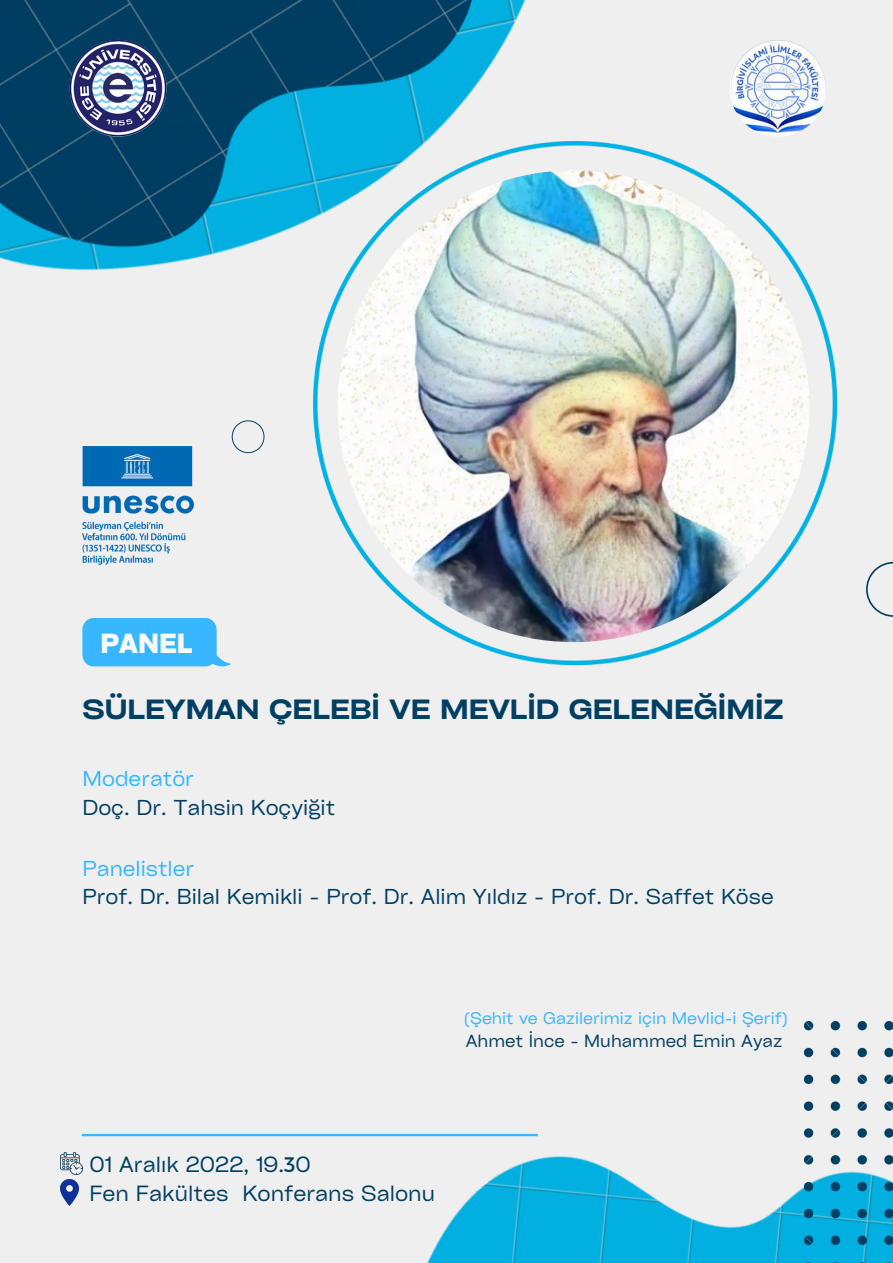
<style>
.page{position:relative;width:893px;height:1263px;background:#efefef}
.page>*{position:absolute;margin:0;border:0;box-sizing:border-box;transform-origin:0 0}
.t1{font:600 expanded 26.62px "Cy Grotesk";color:#013f63}
.t2{font:700 26.47px "Cy Grotesk Key";color:#f7fbfa}
.t3{font:21.08px/29.7px "Cy Grotesk Key";color:#013f63}
.t4{font:20.62px "Cy Grotesk Key";color:#013f63}
.t5{font:20.62px "Cy Grotesk Key";color:#38b6ff}
.t6{font:16.88px "Cy Grotesk Key";color:#013f63}
.t7{font:16.12px "Cy Grotesk Key";color:#38b6ff}
.s1{font-family:"Montserrat"}
</style>
<div class="page">
<img style="left:315px;top:172px;width:523px;height:494px">
<img style="left:231px;top:141px;width:469px;height:296px">
<img style="left:0;top:0;width:538px;height:318px">
<img style="left:265px;top:1136px;width:539px;height:127px">
<img style="left:337px;top:170px;width:472px;height:472px;border-radius:50%">
<svg style="left:232px;top:420px;width:32px;height:33px"></svg>
<svg style="left:866px;top:562px;width:27px;height:55px"></svg>
<img style="left:804px;top:1021px;width:89px;height:242px">
<img style="left:729px;top:40px;width:97px;height:97px;border-radius:50%">
<img style="left:70px;top:40px;width:96px;height:97px;border-radius:50%">
<svg style="left:82px;top:618px;width:149px;height:48px"></svg>
<img style="left:82px;top:447px;width:112px;height:117px">
<img style="left:61px;top:1152px;width:21px;height:22px">
<img style="left:61px;top:1179px;width:18px;height:26px">
<hr style="left:82px;top:1134px;width:456px;height:2px;background:#38b6ff">
<p class="t2" style="left:101px;top:626px;width:93px">PANEL</p>
<p class="t1" style="left:82px;top:693px;width:703px">SÜLEYMAN ÇELEBİ VE MEVLİD GELENEĞİMİZ</p>
<p class="t5" style="left:82px;top:765px;width:113px">Moderatör</p>
<p class="t4" style="left:82px;top:794px;width:254px">Doç. Dr. Tahsin Koçyiğit</p>
<p class="t5" style="left:82px;top:855px;width:113px">Panelistler</p>
<p class="t4" style="left:82px;top:884px;width:693px">Prof. Dr. Bilal Kemikli - Prof. Dr. Alim Yıldız - Prof. Dr. Saffet Köse</p>
<p class="t7" style="left:464px;top:1007px;width:325px">(Şehit ve Gazilerimiz için Mevlid-i Şerif)</p>
<p class="t6" style="left:466px;top:1030px;width:318px">Ahmet İnce - Muhammed Emin Ayaz</p>
<p class="t3" style="left:89px;top:1148px;width:347px">01 Aralık 2022, 19.<span class="s1">3</span>0<br>Fen Fakültes Konferans Salonu</p>
</div>
